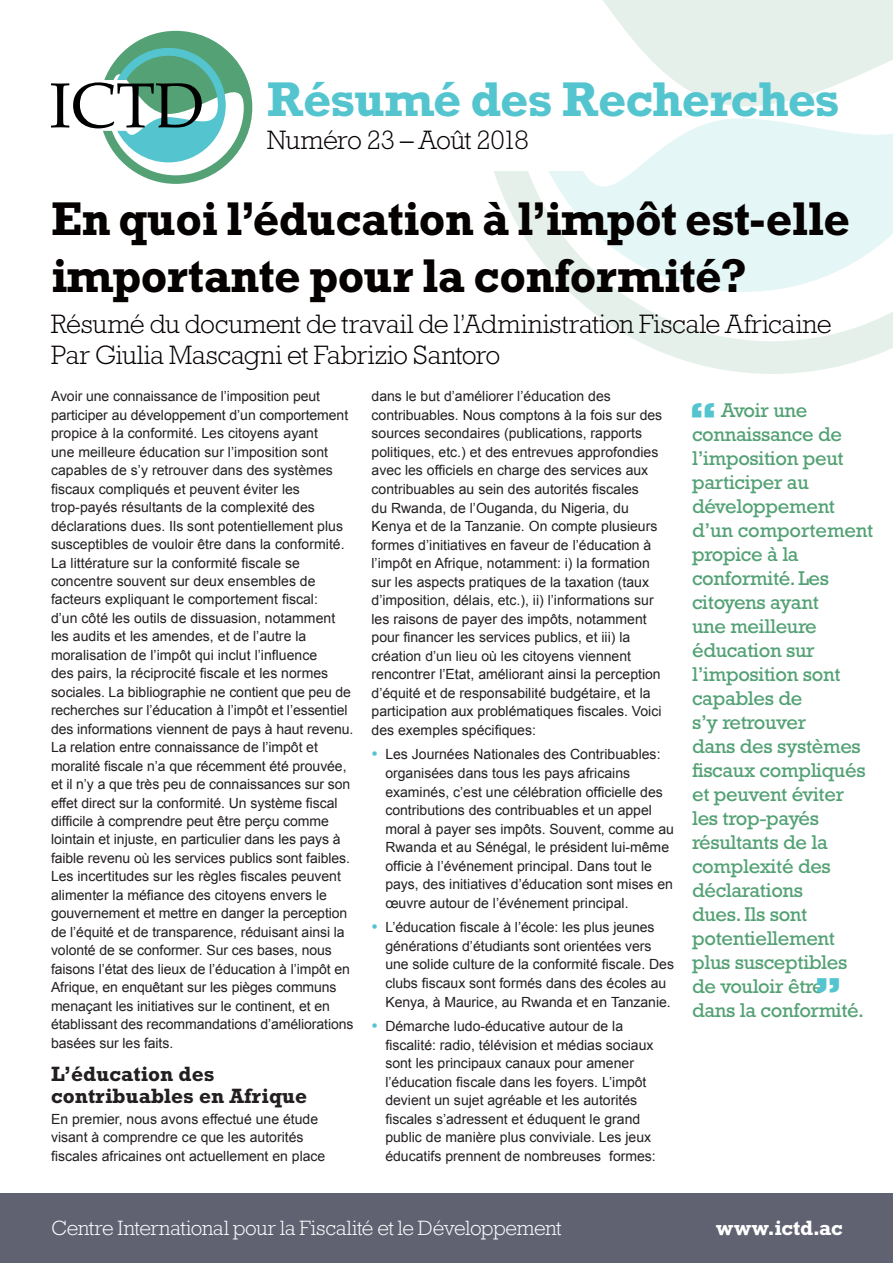
<style>
.page{position:relative;width:893px;height:1263px;background:#fff}
.page>*{position:absolute;margin:0;border:0;box-sizing:border-box;transform-origin:0 0}
.t1{font:700 49.5px "Rockwell Std";letter-spacing:-.015em;color:#54c5cf}
.t2{font:700 48px/57px "Rockwell Std";letter-spacing:-.015em;color:#060101}
.t3{font:800 38.1px "Rockwell Std";color:#54c5cf}
.t4{font:300 27px/30.5px "Rockwell Std";letter-spacing:-.015em;color:#060101}
.t5{font:300 21px "Rockwell Std";letter-spacing:-.015em;color:#fff}
.t6{font:700 21px/22.6px "Rockwell Std";color:#231f20}
.t7{font:700 21px "Rockwell Std";letter-spacing:-.005em;color:#fff}
.t8{font:20.25px/24px "Rockwell Std";letter-spacing:-.015em;color:#53a174}
.t9{font:14.1px/18.5px "Arial";color:#231f20}
.s1{font-size:18px;color:#54c5cf}
</style>
<div class="page">
<svg style="left:494px;top:171px;width:399px;height:203px"></svg>
<svg style="left:547px;top:0;width:346px;height:292px"></svg>
<svg style="left:51px;top:31px;width:201px;height:153px"></svg>
<div style="left:0;top:1193px;width:893px;height:70px;background:#606272"></div>
<h1 class="t1" style="left:267px;top:70px;width:574px">Résumé des Recherches</h1>
<h3 class="t4" style="left:267px;top:125px;width:263px">Numéro 23 – Août 2018</h3>
<h2 class="t2" style="left:51px;top:189px;width:801px">En quoi l’éducation à l’impôt est-elle importante pour la conformité?</h2>
<h3 class="t4" style="left:51px;top:309px;width:782px">Résumé du document de travail de l’Administration Fiscale Africaine<br>Par Giulia Mascagni et Fabrizio Santoro</h3>
<p class="t9" style="left:51px;top:387px;width:304px">Avoir une connaissance de l’imposition peut participer au développement d’un comportement propice à la conformité. Les citoyens ayant<br>une meilleure éducation sur l’imposition sont capables de s’y retrouver dans des systèmes fiscaux compliqués et peuvent éviter les trop-payés résultants de la complexité des déclarations dues. Ils sont potentiellement plus susceptibles de vouloir être dans la conformité.<br>La littérature sur la conformité fiscale se concentre souvent sur deux ensembles de facteurs expliquant le comportement fiscal:<br>d’un côté les outils de dissuasion, notamment les audits et les amendes, et de l’autre la moralisation de l’impôt qui inclut l’influence<br>des pairs, la réciprocité fiscale et les normes sociales. La bibliographie ne contient que peu de recherches sur l’éducation à l’impôt et l’essentiel des informations viennent de pays à haut revenu.<br>La relation entre connaissance de l’impôt et moralité fiscale n’a que récemment été prouvée, et il n’y a que très peu de connaissances sur son effet direct sur la conformité. Un système fiscal difficile à comprendre peut être perçu comme lointain et injuste, en particulier dans les pays à faible revenu où les services publics sont faibles.<br>Les incertitudes sur les règles fiscales peuvent alimenter la méfiance des citoyens envers le gouvernement et mettre en danger la perception de l’équité et de transparence, réduisant ainsi la volonté de se conformer. Sur ces bases, nous faisons l’état des lieux de l’éducation à l’impôt en Afrique, en enquêtant sur les pièges communs menaçant les initiatives sur le continent, et en établissant des recommandations d’améliorations basées sur les faits.</p>
<h3 class="t6" style="left:51px;top:1062px;width:258px">L’éducation des contribuables en Afrique</h3>
<p class="t9" style="left:51px;top:1110px;width:276px">En premier, nous avons effectué une étude visant à comprendre ce que les autorités fiscales africaines ont actuellement en place</p>
<p class="t9" style="left:372px;top:387px;width:292px">dans le but d’améliorer l’éducation des contribuables. Nous comptons à la fois sur des sources secondaires (publications, rapports politiques, etc.) et des entrevues approfondies avec les officiels en charge des services aux contribuables au sein des autorités fiscales<br>du Rwanda, de l’Ouganda, du Nigeria, du Kenya et de la Tanzanie. On compte plusieurs formes d’initiatives en faveur de l’éducation à l’impôt en Afrique, notamment: i) la formation sur les aspects pratiques de la taxation (taux d’imposition, délais, etc.), ii) l’informations sur les raisons de payer des impôts, notamment pour financer les services publics, et iii) la création d’un lieu où les citoyens viennent rencontrer l’Etat, améliorant ainsi la perception d’équité et de responsabilité budgétaire, et la participation aux problématiques fiscales. Voici des exemples spécifiques:</p>
<p class="t9" style="left:385px;top:745px;width:290px;text-indent:-14px"><span class="s1">•</span> Les Journées Nationales des Contribuables: organisées dans tous les pays africains examinés, c’est une célébration officielle des contributions des contribuables et un appel moral à payer ses impôts. Souvent, comme au Rwanda et au Sénégal, le président lui-même officie à l’événement principal. Dans tout le pays, des initiatives d’éducation sont mises en œuvre autour de l’événement principal.</p>
<p class="t9" style="left:385px;top:918px;width:290px;text-indent:-14px"><span class="s1">•</span> L’éducation fiscale à l’école: les plus jeunes générations d’étudiants sont orientées vers une solide culture de la conformité fiscale. Des clubs fiscaux sont formés dans des écoles au Kenya, à Maurice, au Rwanda et en Tanzanie.</p>
<p class="t9" style="left:385px;top:1017px;width:272px;text-indent:-14px"><span class="s1">•</span> Démarche ludo-éducative autour de la fiscalité: radio, télévision et médias sociaux sont les principaux canaux pour amener l’éducation fiscale dans les foyers. L’impôt devient un sujet agréable et les autorités fiscales s’adressent et éduquent le grand public de manière plus conviviale. Les jeux éducatifs prennent de nombreuses formes:</p>
<p class="t8" style="left:692px;top:398px;width:183px;text-indent:29px">Avoir une connaissance de l’imposition peut participer au développement d’un comportement propice à la conformité. Les citoyens ayant<br>une meilleure éducation sur l’imposition sont capables de<br>s’y retrouver<br>dans des systèmes fiscaux compliqués et peuvent éviter les trop-payés résultants de la complexité des déclarations<br>dues. Ils sont potentiellement plus susceptibles de vouloir être<br>dans la conformité.</p>
<h3 class="t3" style="left:689px;top:392px;width:29px">“</h3>
<h3 class="t3" style="left:814px;top:968px;width:29px">”</h3>
<h3 class="t5" style="left:51px;top:1216px;width:512px">Centre International pour la Fiscalité et le Développement</h3>
<h3 class="t7" style="left:716px;top:1216px;width:128px">www.ictd.ac</h3>
</div>
